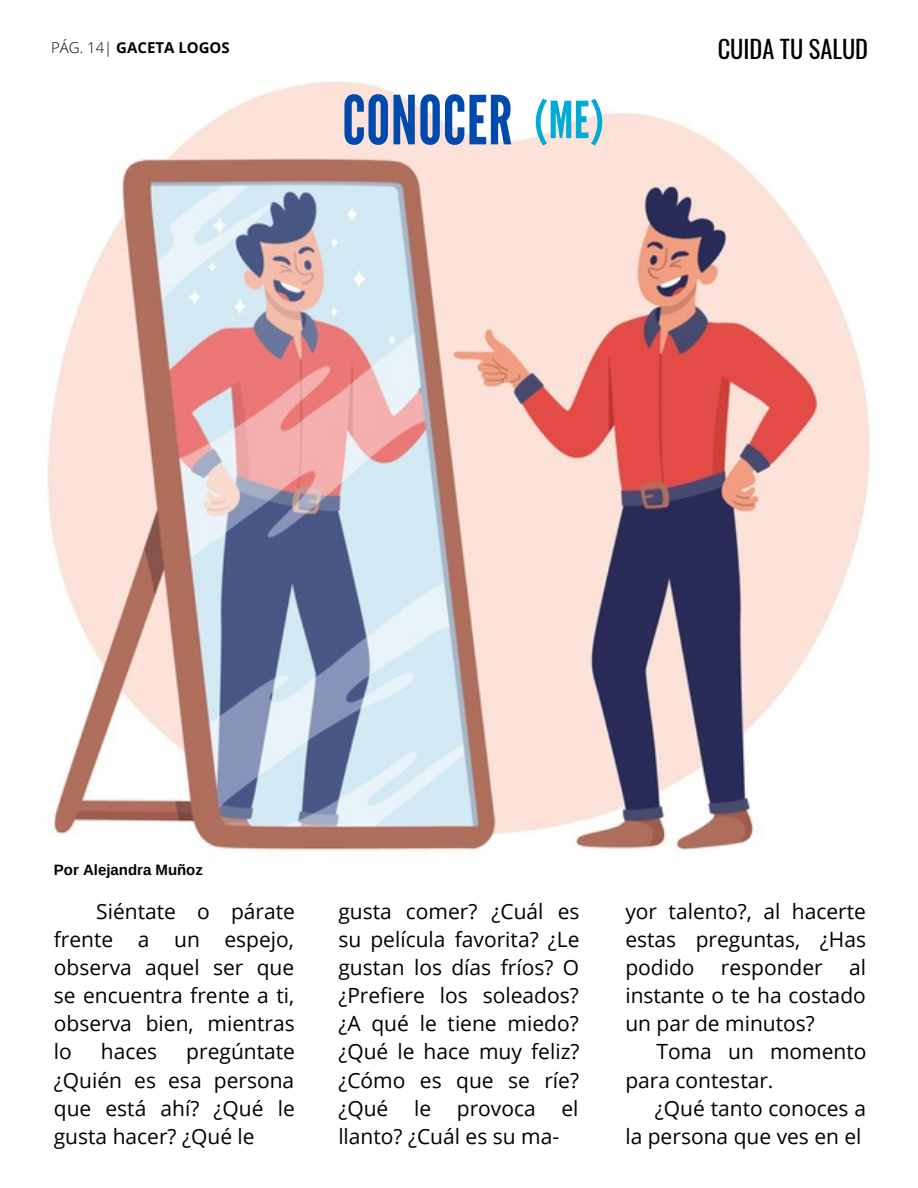
<style>
.page{position:relative;width:918px;height:1188px;background:#fff}
.page>*{position:absolute;margin:0;border:0;box-sizing:border-box;transform-origin:0 0}
.t1{font:67.5px "League Gothic";letter-spacing:.01em;color:#004aad}
.t2{font:51px "League Gothic";color:#02abd4}
.t3{font:24.45px "Oswald";color:#000}
.t4{font:21px/28.2px "Open Sans";color:#000;text-align:justify}
.t5{font:700 15px "Open Sans";color:#000}
.t6{font:700 15px "Arimo";color:#000}
.s1{font-weight:300}
</style>
<div class="page">
<img style="left:47px;top:81px;width:823px;height:770px">
<p class="t5" style="left:51px;top:37px;width:180px"><span class="s1">PÁG. 14|</span> GACETA LOGOS</p>
<p class="t3" style="left:718px;top:29px;width:152px">CUIDA TU SALUD</p>
<h1 class="t1" style="left:342px;top:81px;width:172px">CONOCER</h1>
<h2 class="t2" style="left:534px;top:90px;width:71px">(ME)</h2>
<p class="t6" style="left:54px;top:861px;width:151px">Por Alejandra Muñoz</p>
<p class="t4" style="left:54px;top:897px;width:243px;text-indent:42px">Siéntate o párate frente a un espejo, observa aquel ser que se encuentra frente a ti, observa bien, mientras lo</p>
<p class="t4" style="left:54px;top:1037px;width:243px;text-indent:132px">pregúntate ¿Quién es esa persona que está ahí? ¿Qué le gusta hacer? ¿Qué le</p>
<p class="t4" style="left:101px;top:1037px;width:58px">haces</p>
<p class="t4" style="left:338px;top:897px;width:243px">gusta comer? ¿Cuál es su película favorita? ¿Le gustan los días fríos? O ¿Prefiere los soleados? ¿A qué le tiene miedo? ¿Qué le hace muy feliz? ¿Cómo es que se ríe? ¿Qué le provoca el llanto? ¿Cuál es su ma-</p>
<p class="t4" style="left:625px;top:897px;width:242px">yor talento?, al hacerte estas preguntas, ¿Has podido</p>
<p class="t4" style="left:625px;top:953px;width:242px;text-indent:224px">al instante o te ha costado un par de minutos?</p>
<p class="t4" style="left:625px;top:1037px;width:243px;text-indent:31px">Toma un momento para contestar.</p>
<p class="t4" style="left:625px;top:1093px;width:242px;text-align:right">¿Qué tanto conoces a<br>la persona que ves en el</p>
<p class="t4" style="left:721px;top:953px;width:103px">responder</p>
</div>
